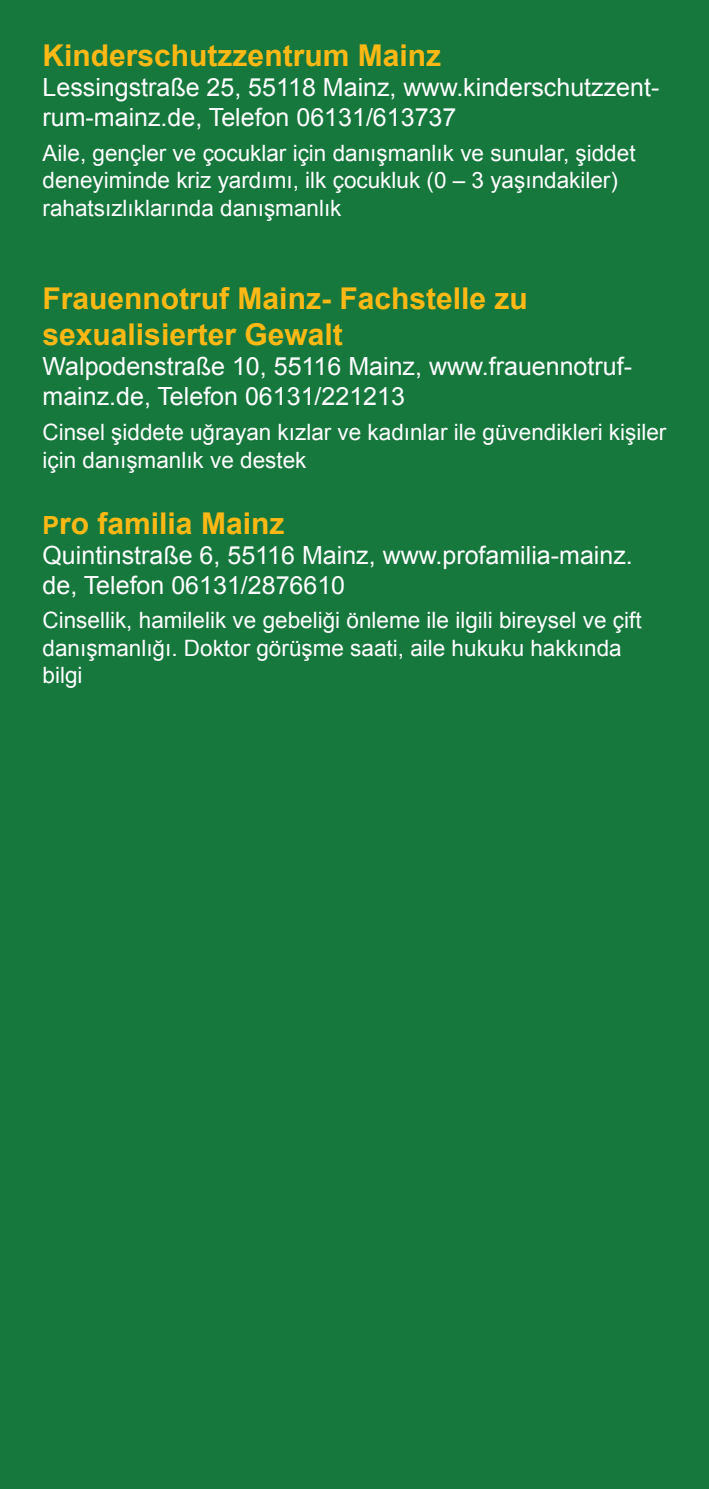
<style>
.page{position:relative;width:709px;height:1489px;background:#fff}
.page>*{position:absolute;margin:0;border:0;box-sizing:border-box;transform-origin:0 0}
.t1{font:700 30px/36px "Arial";color:#fcb814}
.t2{font:25px/30px "Arial";color:#fff}
.t3{font:22.5px/27.5px "Arial";color:#fff}
.s1{font-size:25px}
</style>
<div class="page">
<div style="left:0;top:0;width:709px;height:1488px;background:#16783d"></div>
<h1 class="t1" style="left:43px;top:39px;width:400px">Kinderschutzzentrum Mainz</h1>
<p class="t2" style="left:43px;top:73px;width:618px">Lessingstraße 25, 55118 Mainz, www.kinderschutzzent&shy;rum-mainz.de, Telefon 06131/613737</p>
<p class="t3" style="left:43px;top:139px;width:594px">Aile, gençler ve çocuklar için danışmanlık ve sunular, şiddet deneyiminde kriz yardımı, ilk çocukluk (0 – 3 yaşındakiler) rahatsızlıklarında danışmanlık</p>
<h1 class="t1" style="left:43px;top:282px;width:487px">Frauennotruf Mainz- Fachstelle zu sexualisierter Gewalt</h1>
<p class="t2" style="left:43px;top:352px;width:591px">Walpodenstraße 10, 55116 Mainz, www.frauennotruf&shy;mainz.de, Telefon 06131/221213</p>
<p class="t3" style="left:43px;top:418px;width:625px">Cinsel şiddete uğrayan kızlar ve kadınlar ile güvendikleri kişiler için danışmanlık ve destek</p>
<h1 class="t1" style="left:43px;top:506px;width:243px"><span class="s1">P</span>ro familia Mainz</h1>
<p class="t2" style="left:43px;top:540px;width:592px">Quintinstraße 6, 55116 Mainz, www.profamilia-mainz. de, Telefon 06131/2876610</p>
<p class="t3" style="left:43px;top:607px;width:600px">Cinsellik, hamilelik ve gebeliği önleme ile ilgili bireysel ve çift danışmanlığı. Doktor görüşme saati, aile hukuku hakkında bilgi</p>
</div>
